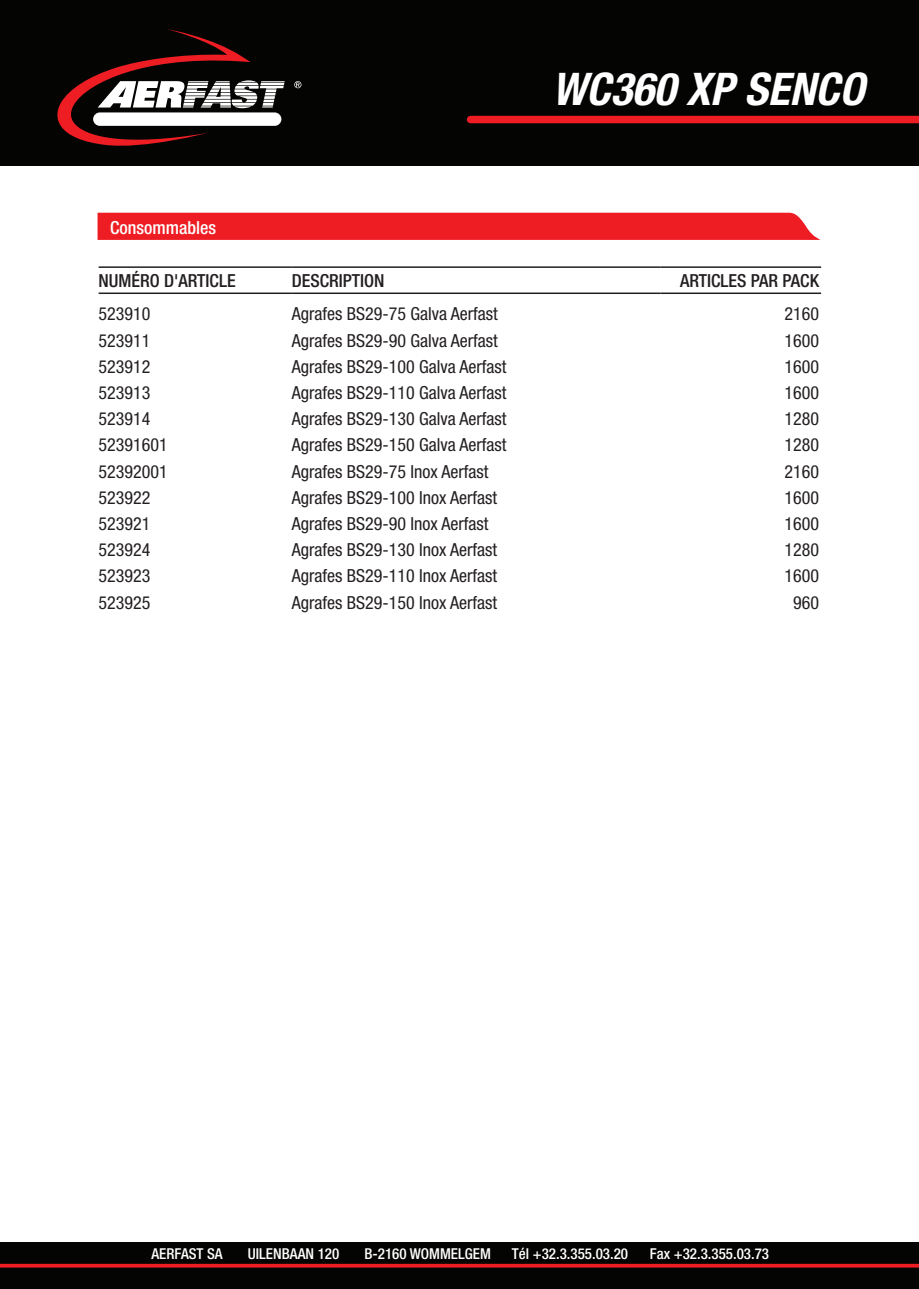
<style>
.page{position:relative;width:919px;height:1289px;background:#fff}
.page>*{position:absolute;margin:0;border:0;box-sizing:border-box;transform-origin:0 0}
.t1{font:italic 700 condensed 45px "Helvetica Neue";color:#fff}
.t2{font:condensed 18px "Helvetica Neue";color:#231f20}
.t3{font:500 condensed 18px "Helvetica Neue";color:#231f20}
.t4{font:500 condensed 18px "Helvetica Neue";color:#fff}
.t5{font:500 condensed 15px "Helvetica Neue";color:#fff}
</style>
<div class="page">
<div style="left:0;top:1242px;width:918px;height:46px;background:#040503"></div>
<div style="left:0;top:0;width:918px;height:166px;background:#040503"></div>
<svg style="left:57px;top:29px;width:228px;height:117px"></svg>
<div style="left:93px;top:112px;width:188px;height:14px;background:#fff;border-radius:7px"></div>
<svg style="left:294px;top:81px;width:7px;height:7px"></svg>
<div style="left:470px;top:116px;width:448px;height:7px;background:#ee1d23"></div>
<svg style="left:0;top:1263px;width:918px;height:4px;background:#bd181c"></svg>
<hr style="left:99px;top:266px;width:193px;height:2px;background:#231f20">
<hr style="left:292px;top:266px;width:368px;height:2px;background:#231f20">
<hr style="left:660px;top:266px;width:161px;height:2px;background:#231f20">
<hr style="left:99px;top:292px;width:193px;height:2px;background:#231f20">
<hr style="left:292px;top:292px;width:368px;height:2px;background:#231f20">
<hr style="left:660px;top:292px;width:161px;height:2px;background:#231f20">
<div style="left:97px;top:213px;width:723px;height:27px;background:#ee1d23"></div>
<p class="t4" style="left:110px;top:217px;width:107px">Consommables</p>
<h1 class="t1" style="left:552px;top:62px;width:314px">WC360 XP SENCO</h1>
<p class="t3" style="left:99px;top:270px;width:138px">NUMÉRO D'ARTICLE</p>
<p class="t3" style="left:292px;top:270px;width:94px">DESCRIPTION</p>
<p class="t3" style="left:680px;top:270px;width:140px">ARTICLES PAR PACK</p>
<p class="t2" style="left:99px;top:303px;width:53px">523910</p>
<p class="t2" style="left:292px;top:303px;width:207px">Agrafes BS29-75 Galva Aerfast</p>
<p class="t2" style="left:784px;top:303px;width:36px">2160</p>
<p class="t2" style="left:99px;top:330px;width:53px">523911</p>
<p class="t2" style="left:292px;top:330px;width:207px">Agrafes BS29-90 Galva Aerfast</p>
<p class="t2" style="left:784px;top:330px;width:36px">1600</p>
<p class="t2" style="left:99px;top:356px;width:53px">523912</p>
<p class="t2" style="left:292px;top:356px;width:216px">Agrafes BS29-100 Galva Aerfast</p>
<p class="t2" style="left:784px;top:356px;width:36px">1600</p>
<p class="t2" style="left:99px;top:382px;width:53px">523913</p>
<p class="t2" style="left:292px;top:382px;width:216px">Agrafes BS29-110 Galva Aerfast</p>
<p class="t2" style="left:784px;top:382px;width:36px">1600</p>
<p class="t2" style="left:99px;top:408px;width:53px">523914</p>
<p class="t2" style="left:292px;top:408px;width:216px">Agrafes BS29-130 Galva Aerfast</p>
<p class="t2" style="left:784px;top:408px;width:36px">1280</p>
<p class="t2" style="left:99px;top:434px;width:71px">52391601</p>
<p class="t2" style="left:292px;top:434px;width:216px">Agrafes BS29-150 Galva Aerfast</p>
<p class="t2" style="left:784px;top:434px;width:36px">1280</p>
<p class="t2" style="left:99px;top:461px;width:71px">52392001</p>
<p class="t2" style="left:292px;top:461px;width:198px">Agrafes BS29-75 Inox Aerfast</p>
<p class="t2" style="left:784px;top:461px;width:36px">2160</p>
<p class="t2" style="left:99px;top:487px;width:53px">523922</p>
<p class="t2" style="left:292px;top:487px;width:207px">Agrafes BS29-100 Inox Aerfast</p>
<p class="t2" style="left:784px;top:487px;width:36px">1600</p>
<p class="t2" style="left:99px;top:513px;width:53px">523921</p>
<p class="t2" style="left:292px;top:513px;width:198px">Agrafes BS29-90 Inox Aerfast</p>
<p class="t2" style="left:784px;top:513px;width:36px">1600</p>
<p class="t2" style="left:99px;top:539px;width:53px">523924</p>
<p class="t2" style="left:292px;top:539px;width:207px">Agrafes BS29-130 Inox Aerfast</p>
<p class="t2" style="left:784px;top:539px;width:36px">1280</p>
<p class="t2" style="left:99px;top:565px;width:53px">523923</p>
<p class="t2" style="left:292px;top:565px;width:207px">Agrafes BS29-110 Inox Aerfast</p>
<p class="t2" style="left:784px;top:565px;width:36px">1600</p>
<p class="t2" style="left:99px;top:591px;width:53px">523925</p>
<p class="t2" style="left:292px;top:591px;width:207px">Agrafes BS29-150 Inox Aerfast</p>
<p class="t2" style="left:793px;top:591px;width:27px">960</p>
<p class="t5" style="left:151px;top:1244px;width:73px">AERFAST SA</p>
<p class="t5" style="left:248px;top:1244px;width:93px">UILENBAAN 120</p>
<p class="t5" style="left:364px;top:1244px;width:128px">B-2160 WOMMELGEM</p>
<p class="t5" style="left:512px;top:1244px;width:118px">Tél +32.3.355.03.20</p>
<p class="t5" style="left:649px;top:1244px;width:121px">Fax +32.3.355.03.73</p>
</div>
